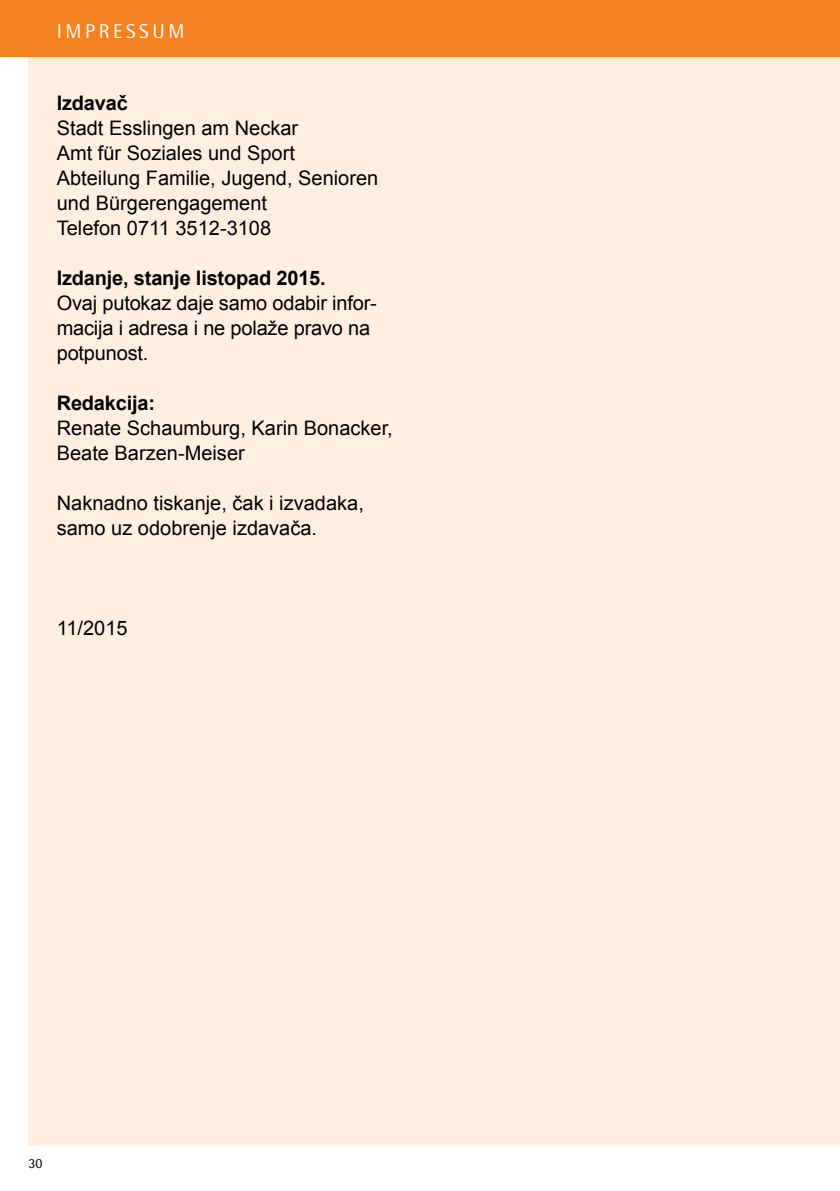
<style>
.page{position:relative;width:840px;height:1191px;background:#fff}
.page>*{position:absolute;margin:0;border:0;box-sizing:border-box;transform-origin:0 0}
.t1{font:20px/25px "Arial";color:#000}
.t2{font:700 20px "Arial";letter-spacing:-.01em;color:#000}
.t3{font:20px "Agfa Rotis Semisans";letter-spacing:.18em;color:#fff}
.t4{font:14px "Agfa Rotis Semisans";color:#000}
</style>
<div class="page">
<hr style="left:839px;top:0;width:1px;height:57px;background:#f58220">
<div style="left:28px;top:57px;width:811px;height:1088px;background:#ffefe1"></div>
<div style="left:0;top:0;width:839px;height:57px;background:#f58220"></div>
<p class="t3" style="left:57px;top:19px;width:129px">IMPRESSUM</p>
<p class="t2" style="left:57px;top:90px;width:73px">Izdavač</p>
<p class="t1" style="left:57px;top:116px;width:323px">Stadt Esslingen am Neckar<br>Amt für Soziales und Sport<br>Abteilung Familie, Jugend, Senioren und Bürgerengagement<br>Telefon 0711 3512-3108</p>
<p class="t2" style="left:57px;top:265px;width:270px">Izdanje, stanje listopad 2015.</p>
<p class="t1" style="left:57px;top:291px;width:321px">Ovaj putokaz daje samo odabir infor&shy;macija i adresa i ne polaže pravo na potpunost.</p>
<p class="t2" style="left:57px;top:390px;width:100px">Redakcija:</p>
<p class="t1" style="left:57px;top:416px;width:337px">Renate Schaumburg, Karin Bonacker,<br>Beate Barzen-Meiser</p>
<p class="t1" style="left:57px;top:491px;width:308px">Naknadno tiskanje, čak i izvadaka, samo uz odobrenje izdavača.</p>
<p class="t1" style="left:57px;top:616px;width:72px">11/2015</p>
<p class="t4" style="left:28px;top:1154px;width:16px">30</p>
</div>
